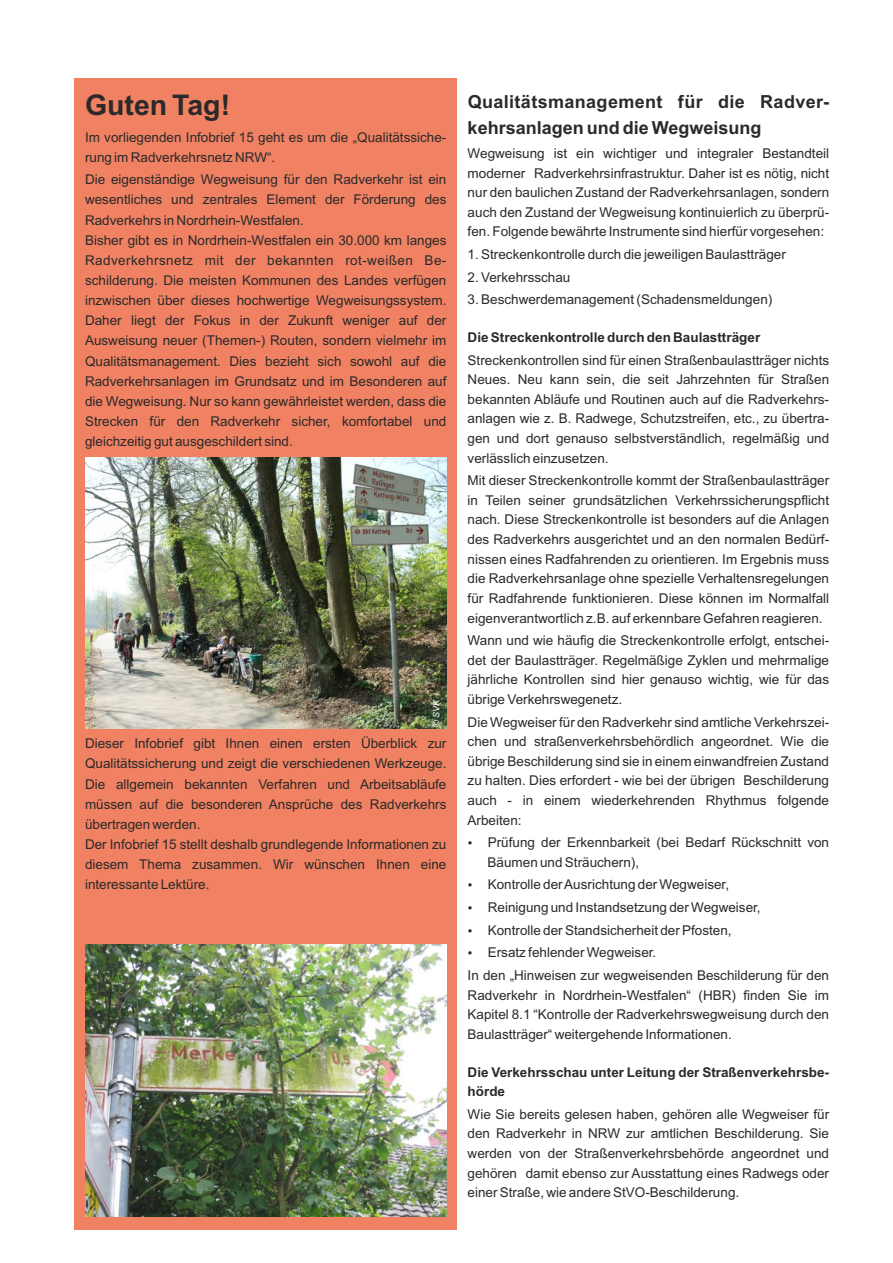
<style>
.page{position:relative;width:893px;height:1263px;background:#fff}
.page>*{position:absolute;margin:0;border:0;box-sizing:border-box;transform-origin:0 0}
.t1{font:700 28.5px "Arial";color:#2b2929}
.t2{font:700 18px/26.1px "Arial";letter-spacing:.02em;color:#2b2929}
.t3{font:13.5px/19.6px "Arial";color:#2b2929;text-align:justify}
.t4{font:700 13.5px/19.6px "Arial";color:#2b2929}
.t5{font:italic 9px "Arial";color:#fff}
</style>
<div class="page">
<div style="left:74px;top:79px;width:383px;height:1151px;background:#f08263"></div>
<img style="left:85px;top:945px;width:361px;height:271px">
<img style="left:85px;top:458px;width:361px;height:271px">
<h1 class="t1" style="left:85px;top:94px;width:147px">Guten Tag!</h1>
<p class="t3" style="left:85px;top:129px;width:363px">Im vorliegenden Infobrief 15 geht es um die „Qualitätssiche&shy;rung im Radverkehrsnetz NRW“.</p>
<p class="t3" style="left:85px;top:171px;width:363px;line-height:20.1px;text-align:left">Die eigenständige Wegweisung für den Radverkehr ist ein wesentliches und zentrales Element der Förderung des Radverkehrs in Nordrhein-Westfalen.<br>Bisher gibt es in Nordrhein-Westfalen ein 30.000 km langes Radverkehrsnetz mit der bekannten rot-weißen Be&shy;schilderung. Die meisten Kommunen des Landes verfügen inzwischen über dieses hochwertige Wegweisungssystem.<br>Daher liegt der Fokus in der Zukunft weniger auf der Ausweisung neuer (Themen-) Routen, sondern vielmehr im Qualitätsmanagement. Dies bezieht sich sowohl auf die Radverkehrsanlagen im Grundsatz und im Besonderen auf die Wegweisung. Nur so kann gewährleistet werden, dass die Strecken für den Radverkehr sicher, komfortabel und gleichzeitig gut ausgeschildert sind.</p>
<p class="t5" style="left:433px;top:727px;width:29px;rotate:-90deg">© SVK</p>
<p class="t3" style="left:85px;top:735px;width:363px;line-height:20.1px;text-align:left">Dieser Infobrief gibt Ihnen einen ersten Überblick zur Qualitätssicherung und zeigt die verschiedenen Werkzeuge.<br>Die allgemein bekannten Verfahren und Arbeitsabläufe müssen auf die besonderen Ansprüche des Radverkehrs übertragen werden.<br>Der Infobrief 15 stellt deshalb grundlegende Informationen zu diesem Thema zusammen. Wir wünschen Ihnen eine interessante Lektüre.</p>
<p class="t5" style="left:433px;top:1216px;width:29px;rotate:-90deg">© SVK</p>
<h2 class="t2" style="left:468px;top:90px;width:363px">Qualitätsmanagement für die Radver&shy;kehrsanlagen und die Wegweisung</h2>
<p class="t3" style="left:468px;top:145px;width:363px">Wegweisung ist ein wichtiger und integraler Bestandteil moderner Radverkehrsinfrastruktur. Daher ist es nötig, nicht nur den baulichen Zustand der Radverkehrsanlagen, sondern auch den Zustand der Wegweisung kontinuierlich zu überprü&shy;fen. Folgende bewährte Instrumente sind hierfür vorgesehen:</p>
<p class="t3" style="left:468px;top:246px;width:320px">1. Streckenkontrolle durch die jeweiligen Baulastträger</p>
<p class="t3" style="left:468px;top:268px;width:104px">2. Verkehrsschau</p>
<p class="t3" style="left:468px;top:291px;width:306px">3. Beschwerdemanagement (Schadensmeldungen)</p>
<p class="t4" style="left:468px;top:329px;width:294px">Die Streckenkontrolle durch den Baulastträger</p>
<p class="t3" style="left:468px;top:351px;width:363px">Streckenkontrollen sind für einen Straßenbaulastträger nichts Neues. Neu kann sein, die seit Jahrzehnten für Straßen bekannten Abläufe und Routinen auch auf die Radverkehrs&shy;anlagen wie z. B. Radwege, Schutzstreifen, etc., zu übertra&shy;gen und dort genauso selbstverständlich, regelmäßig und verlässlich einzusetzen.</p>
<p class="t3" style="left:468px;top:472px;width:363px">Mit dieser Streckenkontrolle kommt der Straßenbaulastträger in Teilen seiner grundsätzlichen Verkehrssicherungspflicht nach. Diese Streckenkontrolle ist besonders auf die Anlagen des Radverkehrs ausgerichtet und an den normalen Bedürf&shy;nissen eines Radfahrenden zu orientieren. Im Ergebnis muss die Radverkehrsanlage ohne spezielle Verhaltensregelungen für Radfahrende funktionieren. Diese können im Normalfall eigenverantwortlich z.B. auf erkennbare Gefahren reagieren.</p>
<p class="t3" style="left:468px;top:632px;width:363px">Wann und wie häufig die Streckenkontrolle erfolgt, entschei&shy;det der Baulastträger. Regelmäßige Zyklen und mehrmalige jährliche Kontrollen sind hier genauso wichtig, wie für das übrige Verkehrswegenetz.</p>
<p class="t3" style="left:468px;top:713px;width:363px">Die Wegweiser für den Radverkehr sind amtliche Verkehrszei&shy;chen und straßenverkehrsbehördlich angeordnet. Wie die übrige Beschilderung sind sie in einem einwandfreien Zustand zu halten. Dies erfordert - wie bei der übrigen Beschilderung auch - in einem wiederkehrenden Rhythmus folgende Arbeiten:</p>
<p class="t3" style="left:488px;top:834px;width:343px">Prüfung der Erkennbarkeit (bei Bedarf Rückschnitt von<br>Bäumen und Sträuchern),</p>
<p class="t3" style="left:488px;top:876px;width:243px">Kontrolle der Ausrichtung der Wegweiser,</p>
<p class="t3" style="left:488px;top:899px;width:274px">Reinigung und Instandsetzung der Wegweiser,</p>
<p class="t3" style="left:488px;top:921px;width:245px">Kontrolle der Standsicherheit der Pfosten,</p>
<p class="t3" style="left:488px;top:944px;width:170px">Ersatz fehlender Wegweiser.</p>
<p class="t3" style="left:468px;top:967px;width:363px">In den „Hinweisen zur wegweisenden Beschilderung für den</p>
<p class="t3" style="left:468px;top:986px;width:363px">Radverkehr in Nordrhein-Westfalen“ (HBR) finden Sie im Kapitel 8.1 “Kontrolle der Radverkehrswegweisung durch den Baulastträger“ weitergehende Informationen.</p>
<p class="t4" style="left:468px;top:1063px;width:363px">Die Verkehrsschau unter Leitung der Straßenverkehrsbe&shy;hörde</p>
<p class="t3" style="left:468px;top:1105px;width:363px">Wie Sie bereits gelesen haben, gehören alle Wegweiser für den Radverkehr in NRW zur amtlichen Beschilderung. Sie werden von der Straßenverkehrsbehörde angeordnet und gehören damit ebenso zur Ausstattung eines Radwegs oder einer Straße, wie andere StVO-Beschilderung.</p>
</div>
